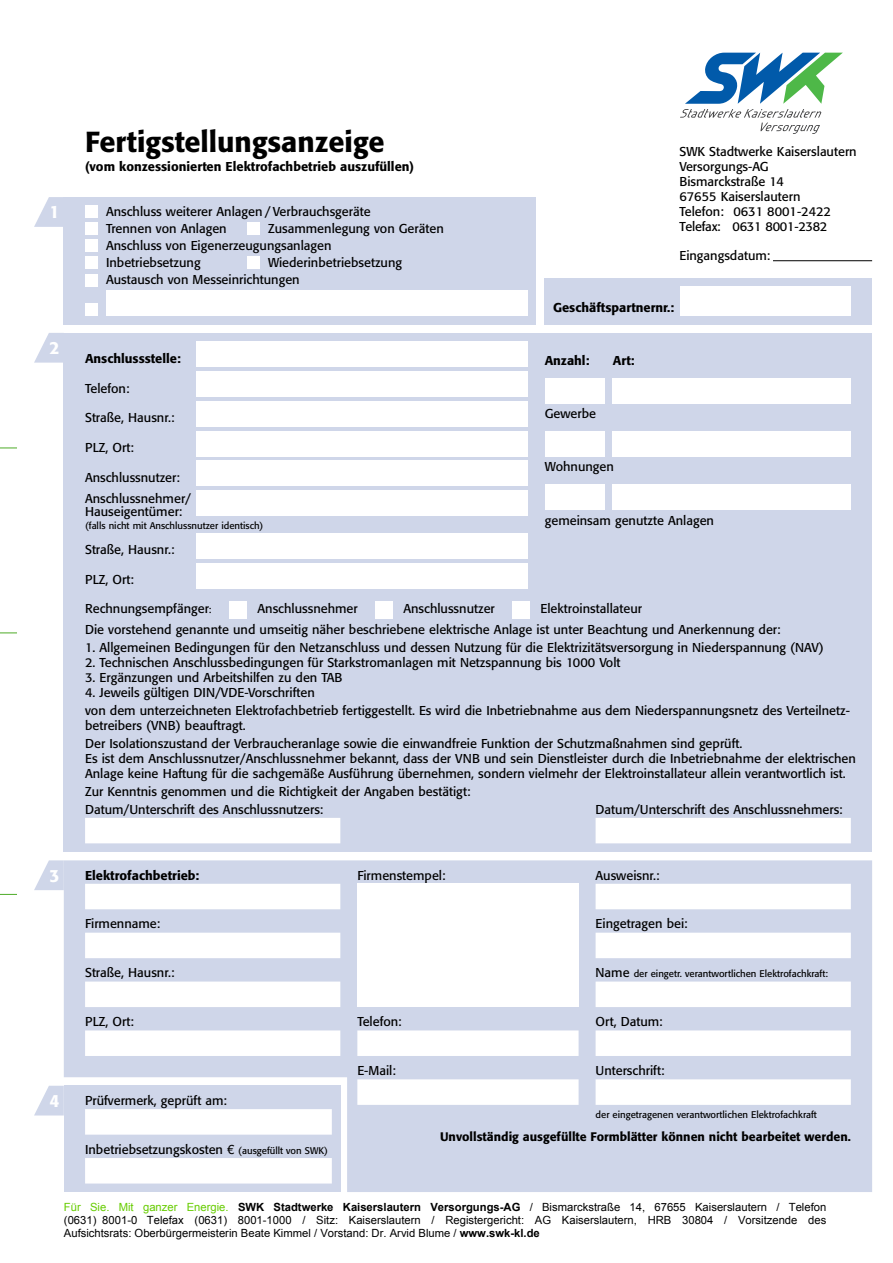
<style>
.page{position:relative;width:893px;height:1263px;background:#fff}
.page>*{position:absolute;margin:0;border:0;box-sizing:border-box;transform-origin:0 0}
.t1{font:500 28.65px "Formata";color:#000}
.t2{font:500 17.55px "Formata";color:#fff}
.t3{font:12.75px/14.9px "Formata";color:#000}
.t4{font:500 12.75px "Formata";color:#000}
.t5{font:500 12.3px "Formata";color:#000}
.t6{font:11.25px/12.8px "Arial";color:#000;text-align:justify}
.t7{font:9.6px "Formata";color:#000}
.s1{font-family:"Minion Pro"}
.s2{font-family:"Helvetica Neue"}
.s3{font-size:9.6px}
.s4{font-size:12.75px}
.s5{color:#6c0}
.s6{font-weight:700}
</style>
<div class="page">
<div style="left:64px;top:860px;width:808px;height:332px;background:#cfd6e9"></div>
<div style="left:64px;top:1086px;width:276px;height:106px;background:#cfd6e9"></div>
<svg style="left:721px;top:52px;width:122px;height:2px"></svg>
<svg style="left:680px;top:53px;width:162px;height:81px"></svg>
<div style="left:64px;top:333px;width:808px;height:519px;background:#cfd6e9"></div>
<div style="left:512px;top:601px;width:17px;height:17px;background:#fff"></div>
<div style="left:375px;top:601px;width:17px;height:17px;background:#fff"></div>
<div style="left:229px;top:601px;width:17px;height:17px;background:#fff"></div>
<div style="left:196px;top:563px;width:331px;height:25px;background:#fff"></div>
<div style="left:196px;top:533px;width:331px;height:26px;background:#fff"></div>
<div style="left:196px;top:490px;width:331px;height:26px;background:#fff"></div>
<div style="left:196px;top:461px;width:331px;height:25px;background:#fff"></div>
<div style="left:196px;top:431px;width:331px;height:25px;background:#fff"></div>
<div style="left:196px;top:401px;width:331px;height:26px;background:#fff"></div>
<div style="left:196px;top:371px;width:331px;height:26px;background:#fff"></div>
<div style="left:196px;top:342px;width:331px;height:25px;background:#fff"></div>
<div style="left:64px;top:197px;width:472px;height:128px;background:#cfd6e9"></div>
<div style="left:106px;top:291px;width:421px;height:25px;background:#fff"></div>
<div style="left:85px;top:303px;width:13px;height:13px;background:#fff"></div>
<div style="left:85px;top:274px;width:13px;height:12px;background:#fff"></div>
<div style="left:247px;top:257px;width:13px;height:12px;background:#fff"></div>
<div style="left:85px;top:257px;width:13px;height:12px;background:#fff"></div>
<div style="left:85px;top:240px;width:13px;height:12px;background:#fff"></div>
<div style="left:247px;top:223px;width:13px;height:12px;background:#fff"></div>
<div style="left:85px;top:223px;width:13px;height:12px;background:#fff"></div>
<div style="left:85px;top:206px;width:13px;height:12px;background:#fff"></div>
<svg style="left:0;top:448px;width:17px;height:1px"></svg>
<svg style="left:0;top:633px;width:17px;height:1px"></svg>
<svg style="left:0;top:894px;width:17px;height:1px"></svg>
<div style="left:544px;top:278px;width:328px;height:47px;background:#cfd6e9"></div>
<div style="left:680px;top:286px;width:170px;height:30px;background:#fff"></div>
<hr style="left:773px;top:260px;width:99px;height:1px;background:#000">
<div style="left:85px;top:818px;width:255px;height:25px;background:#fff"></div>
<div style="left:357px;top:1079px;width:221px;height:26px;background:#fff"></div>
<div style="left:357px;top:1030px;width:221px;height:26px;background:#fff"></div>
<div style="left:595px;top:818px;width:255px;height:25px;background:#fff"></div>
<div style="left:357px;top:884px;width:221px;height:123px;background:#fff"></div>
<div style="left:613px;top:484px;width:237px;height:26px;background:#fff"></div>
<div style="left:544px;top:484px;width:60px;height:26px;background:#fff"></div>
<div style="left:613px;top:431px;width:237px;height:25px;background:#fff"></div>
<div style="left:544px;top:431px;width:60px;height:25px;background:#fff"></div>
<div style="left:613px;top:378px;width:237px;height:25px;background:#fff"></div>
<div style="left:544px;top:378px;width:60px;height:25px;background:#fff"></div>
<div style="left:85px;top:884px;width:255px;height:25px;background:#fff"></div>
<div style="left:85px;top:933px;width:255px;height:25px;background:#fff"></div>
<div style="left:85px;top:982px;width:255px;height:25px;background:#fff"></div>
<div style="left:85px;top:1030px;width:255px;height:26px;background:#fff"></div>
<div style="left:595px;top:884px;width:255px;height:25px;background:#fff"></div>
<div style="left:595px;top:933px;width:255px;height:25px;background:#fff"></div>
<div style="left:595px;top:982px;width:255px;height:25px;background:#fff"></div>
<div style="left:595px;top:1030px;width:255px;height:26px;background:#fff"></div>
<div style="left:595px;top:1079px;width:255px;height:26px;background:#fff"></div>
<svg style="left:34px;top:197px;width:30px;height:30px"></svg>
<svg style="left:34px;top:333px;width:30px;height:30px"></svg>
<div style="left:85px;top:1109px;width:247px;height:26px;background:#fff"></div>
<div style="left:85px;top:1158px;width:247px;height:26px;background:#fff"></div>
<svg style="left:34px;top:860px;width:30px;height:30px"></svg>
<svg style="left:34px;top:1086px;width:30px;height:30px"></svg>
<h2 class="t2" style="left:49px;top:204px;width:12px">1</h2>
<h1 class="t1" style="left:85px;top:129px;width:301px">Fertigstellungsanzeige</h1>
<p class="t4" style="left:85px;top:161px;width:330px">(vom konzessionierten Elektrofachbetrieb auszufüllen)</p>
<p class="t3" style="left:106px;top:204px;width:266px;line-height:17px">Anschluss weiterer Anlagen / Verbrauchsgeräte<br>Trennen von Anlagen</p>
<p class="t3" style="left:106px;top:221px;width:339px;line-height:17px;text-indent:162px">Zusammenlegung von Geräten<br>Anschluss von Eigenerzeugungsanlagen<br>Inbetriebsetzung</p>
<p class="t3" style="left:106px;top:255px;width:297px;line-height:17px;text-indent:162px">Wiederinbetriebsetzung<br>Austausch von Messeinrichtungen</p>
<p class="t3" style="left:679px;top:145px;width:179px">SWK Stadtwerke Kaiserslautern<br>Versorgungs-AG<br>Bismarckstraße 14<br>67655 Kaiserslautern<br>Telefon: 0631 8001-2422<br>Telefax: 0631 8001-2382</p>
<p class="t3" style="left:679px;top:249px;width:92px">Eingangsdatum:</p>
<p class="t4" style="left:553px;top:302px;width:123px">Geschäftspartnernr.:</p>
<h2 class="t2" style="left:49px;top:340px;width:12px">2</h2>
<p class="t4" style="left:85px;top:353px;width:97px">Anschlussstelle:</p>
<p class="t3" style="left:85px;top:382px;width:46px">Telefon:</p>
<p class="t3" style="left:85px;top:412px;width:91px">Straße, Hausnr.:</p>
<p class="t3" style="left:85px;top:441px;width:50px">PLZ, Ort:</p>
<p class="t3" style="left:85px;top:468px;width:107px;line-height:21.3px">Anschlussnutzer:<br>Anschlussnehmer/</p>
<p class="t3" style="left:85px;top:505px;width:99px">Hauseigentümer:</p>
<p class="t7" style="left:85px;top:521px;width:180px">(falls nicht mit Anschlussnutzer identisch)</p>
<p class="t3" style="left:85px;top:543px;width:91px">Straße, Hausnr.:</p>
<p class="t3" style="left:85px;top:573px;width:50px">PLZ, Ort:</p>
<p class="t3" style="left:85px;top:602px;width:128px">Rechnungsempfänger<span class="s1">:</span></p>
<p class="t3" style="left:257px;top:602px;width:102px">Anschlussnehmer</p>
<p class="t3" style="left:403px;top:602px;width:93px">Anschlussnutzer</p>
<p class="t4" style="left:544px;top:355px;width:46px">Anzahl:</p>
<p class="t4" style="left:612px;top:355px;width:23px">Art:</p>
<p class="t3" style="left:544px;top:407px;width:53px">Gewerbe</p>
<p class="t3" style="left:544px;top:460px;width:71px">Wohnungen</p>
<p class="t3" style="left:544px;top:514px;width:171px">gemeinsam genutzte Anlagen</p>
<p class="t3" style="left:85px;top:599px;width:697px;line-height:21px;text-indent:455px">Elektroinstallateur<br>Die vorstehend genannte und umseitig näher beschriebene elektrische Anlage ist unter Beachtung und Anerkennung der:</p>
<p class="t3" style="left:85px;top:641px;width:740px">1. Allgemeinen Bedingungen für den Netzanschluss und dessen Nutzung für die Elektrizitätsversorgung in Niederspannung (NAV)</p>
<p class="t3" style="left:85px;top:656px;width:537px">2. Technischen Anschlussbedingungen für Starkstromanlagen mit Netzspannung bis 1000 Volt</p>
<p class="t3" style="left:85px;top:671px;width:259px">3. Ergänzungen und Arbeitshilfen zu den TAB</p>
<p class="t3" style="left:85px;top:684px;width:766px;line-height:18.1px">4. Jeweils gültigen DIN/VDE-Vorschriften<br>von dem unterzeichneten Elektrofachbetrieb fertiggestellt. Es wird die Inbetriebnahme aus dem Niederspannungsnetz des Verteilnetz-</p>
<p class="t3" style="left:85px;top:717px;width:658px;line-height:18.1px">betreibers (VNB) beauftragt.<br>Der Isolationszustand der Verbraucheranlage sowie die einwandfreie Funktion der Schutzmaßnahmen sind geprüft.</p>
<p class="t3" style="left:85px;top:752px;width:772px">Es ist dem Anschlussnutzer/Anschlussnehmer bekannt, dass der VNB und sein Dienstleister durch die Inbetriebnahme der elektrischen<br>Anlage keine Haftung für die sachgemäße Ausführung übernehmen, sondern vielmehr der Elektroinstallateur allein verantwortlich ist.</p>
<p class="t3" style="left:85px;top:785px;width:387px">Zur Kenntnis genommen und die Richtigkeit der Angaben bestätigt:</p>
<p class="t3" style="left:85px;top:803px;width:240px">Datum/Unterschrift des Anschlussnutzers:</p>
<p class="t3" style="left:595px;top:803px;width:248px">Datum/Unterschrift des Anschlussnehmers:</p>
<h2 class="t2" style="left:49px;top:868px;width:12px">3</h2>
<h2 class="t2" style="left:49px;top:1093px;width:12px">4</h2>
<p class="t4" style="left:85px;top:869px;width:116px">Elektrofachbetrieb:</p>
<p class="t3" style="left:85px;top:918px;width:77px">Firmenname:</p>
<p class="t3" style="left:85px;top:966px;width:91px">Straße, Hausnr.:</p>
<p class="t3" style="left:85px;top:1015px;width:51px">PLZ, Ort:</p>
<p class="t3" style="left:85px;top:1094px;width:143px">Prüfvermerk, geprüft am:</p>
<p class="t3" style="left:85px;top:1143px;width:244px">Inbetriebsetzungskosten <span class="s2">€</span> <span class="s3">(ausgefüllt von SWK)</span></p>
<p class="t3" style="left:357px;top:869px;width:90px">Firmenstempel:</p>
<p class="t3" style="left:357px;top:1015px;width:46px">Telefon:</p>
<p class="t3" style="left:357px;top:1064px;width:40px">E-Mail:</p>
<p class="t3" style="left:595px;top:869px;width:66px">Ausweisnr.:</p>
<p class="t3" style="left:595px;top:918px;width:94px">Eingetragen bei:</p>
<p class="t7" style="left:595px;top:970px;width:234px"><span class="s4">Name</span> der eingetr. verantwortlichen Elektrofachkraft:</p>
<p class="t3" style="left:595px;top:1015px;width:69px">Ort, Datum:</p>
<p class="t3" style="left:595px;top:1064px;width:70px">Unterschrift:</p>
<p class="t7" style="left:595px;top:1110px;width:223px">der eingetragenen verantwortlichen Elektrofachkraft</p>
<p class="t5" style="left:440px;top:1131px;width:412px">Unvollständig ausgefüllte Formblätter können nicht bearbeitet werden.</p>
<p class="t6" style="left:64px;top:1201px;width:763px"><span class="s5">Für Sie. Mit ganzer Energie.</span> <span class="s6">SWK Stadtwerke Kaiserslautern Versorgungs-AG</span> / Bismarckstraße 14, 67655 Kaiserslautern / Telefon (0631) 8001-0 Telefax (0631) 8001-1000 / Sitz: Kaiserslautern / Registergericht: AG Kaiserslautern, HRB 30804 / Vorsitzende des Aufsichtsrats: Oberbürgermeisterin Beate Kimmel / Vorstand: Dr. Arvid Blume / <span class="s6">www.swk-kl.de</span></p>
</div>
